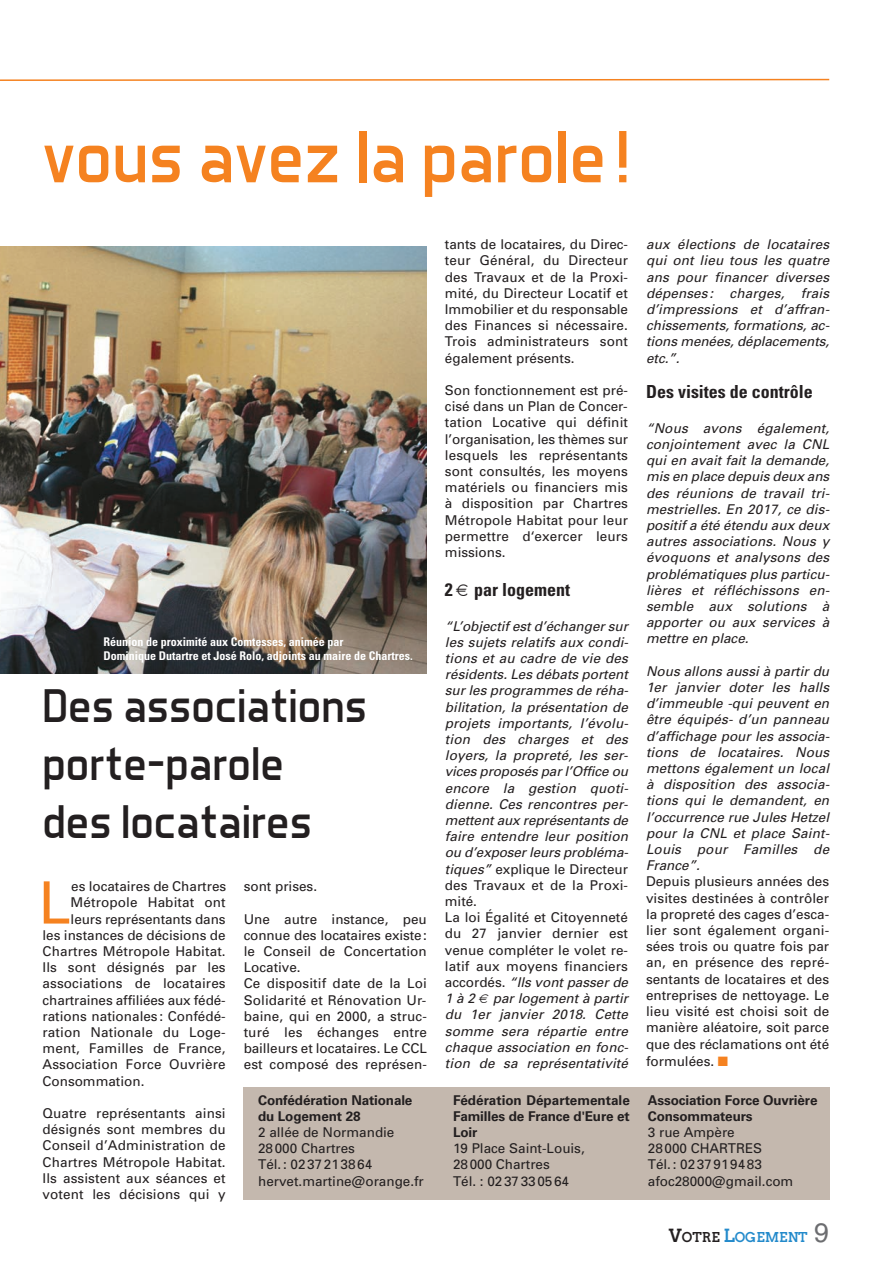
<style>
.page{position:relative;width:893px;height:1263px;background:#fff}
.page>*{position:absolute;margin:0;border:0;box-sizing:border-box;transform-origin:0 0}
.t1{font:75px "Aero Matics";color:#f58220}
.t2{font:58.5px "Univers";color:#f58220}
.t3{font:48px/57.6px "Aero Matics";color:#231f20}
.t4{font:700 condensed 18px "Univers";color:#231f20}
.t5{font:13.5px/16.2px "Univers";color:#231f20;text-align:justify}
.t6{font:italic 13.5px/16.2px "Univers";letter-spacing:.01em;color:#231f20;text-align:justify}
.t7{font:700 13.5px/16.2px "Univers";letter-spacing:-.01em;color:#231f20}
.t8{font:700 13.5px "Twentytwelve Slab";color:#238acb}
.t9{font:700 condensed 12px/14.4px "Univers";color:#fff}
.s1{font-style:normal}
.s2{color:#f58220}
.s3{font-size:18px;color:#231f20}
.s4{color:#231f20}
.s5{font-size:18px}
.s6{font-family:"Helvetica";font-weight:400;font-size:27px;color:#6c6d70}
</style>
<div class="page">
<svg style="left:0;top:78px;width:830px;height:3px"></svg>
<div style="left:243px;top:1087px;width:586px;height:112px;background:#c4b8ae"></div>
<img style="left:0;top:247px;width:427px;height:426px">
<h1 class="t1" style="left:42px;top:131px;width:589px">vous avez la parole !</h1>
<p class="t9" style="left:104px;top:635px;width:311px">Réunion de proximité aux Comtesses, animée par<br>Dominique Dutartre et José Rolo, adjoints au maire de Chartres.</p>
<h3 class="t3" style="left:43px;top:682px;width:326px">Des associations porte-parole<br>des locataires</h3>
<h2 class="t2" style="left:38px;top:881px;width:34px">L</h2>
<p class="t5" style="left:71px;top:879px;width:157px">es locataires de Chartres</p>
<p class="t5" style="left:71px;top:896px;width:157px">Métropole Habitat ont</p>
<p class="t5" style="left:71px;top:912px;width:157px">leurs représentants dans</p>
<p class="t5" style="left:43px;top:928px;width:185px">les instances de décisions de</p>
<p class="t5" style="left:43px;top:944px;width:185px">Chartres Métropole Habitat.</p>
<p class="t5" style="left:43px;top:960px;width:185px">Ils sont désignés par les</p>
<p class="t5" style="left:43px;top:977px;width:185px">associations de locataires</p>
<p class="t5" style="left:43px;top:993px;width:185px">chartraines affiliées aux fédé-</p>
<p class="t5" style="left:43px;top:1009px;width:185px">rations nationales: Confédé-</p>
<p class="t5" style="left:43px;top:1025px;width:185px">ration Nationale du Loge-</p>
<p class="t5" style="left:43px;top:1041px;width:185px">ment, Familles de France,</p>
<p class="t5" style="left:43px;top:1058px;width:185px">Association Force Ouvrière</p>
<p class="t5" style="left:43px;top:1074px;width:103px">Consommation.</p>
<p class="t5" style="left:43px;top:1106px;width:185px">Quatre représentants ainsi désignés sont membres du Conseil d’Administration de Chartres Métropole Habitat.<br>Ils assistent aux séances et votent les décisions qui y</p>
<p class="t5" style="left:244px;top:879px;width:75px">sont prises.</p>
<p class="t5" style="left:244px;top:912px;width:185px;text-align:left">Une autre instance, peu connue des locataires existe: le Conseil de Concertation<br>Locative.<br>Ce dispositif date de la Loi<br>Solidarité et Rénovation Ur&shy;baine, qui en 2000, a struc&shy;turé les échanges entre bailleurs et locataires. Le CCL est composé des représen-</p>
<p class="t7" style="left:258px;top:1093px;width:156px">Confédération Nationale du Logement 28</p>
<p class="t5" style="left:258px;top:1125px;width:167px;text-align:left">2 allée de Normandie<br>28000 Chartres<br>Tél.: 0237213864 hervet.martine@orange.fr</p>
<p class="t5" style="left:445px;top:238px;width:185px">tants de locataires, du Direc&shy;teur Général, du Directeur des Travaux et de la Proxi&shy;mité, du Directeur Locatif et Immobilier et du responsable des Finances si nécessaire.<br>Trois administrateurs sont également présents.</p>
<p class="t5" style="left:445px;top:383px;width:185px">Son fonctionnement est pré&shy;cisé dans un Plan de Concer&shy;tation Locative qui définit l’organisation, les thèmes sur lesquels les représentants sont consultés, les moyens matériels ou financiers mis à disposition par Chartres Métropole Habitat pour leur permettre d‘exercer leurs missions.</p>
<h3 class="t4" style="left:445px;top:583px;width:127px">2 par logement</h3>
<p class="t6" style="left:445px;top:619px;width:187px;text-align:left">“L’objectif estd’échanger sur les sujets relatifs aux condi&shy;tions et au cadre de vie des résidents.Les débats portent sur les programmes de réha&shy;bilitation, la présentation de projets importants, l’évolu&shy;tion des charges et des loyers, la propreté, les ser&shy;vices proposés parl’Office ou encore la gestion quoti&shy;dienne. Ces rencontres per&shy;mettentaux représentants de faire entendre leur position ou d’exposerleurs probléma&shy;tiques” <span class="s1">explique le Directeur des Travaux et de la Proxi&shy;mité.<br>La loi Égalité et Citoyenneté du 27 janvier dernier est venue compléter le volet re&shy;latif aux moyens financiers a c c o r d é s .</span> “Ils vont passer de<br>1 à 2 par logement à partir du 1er janvier 2018. Cette somme sera répartie entre chaque association en fonc&shy;tion de sa représentativité</p>
<p class="t7" style="left:453px;top:1093px;width:178px;text-align:justify">Fédération Départementale Familles de France d'Eure et Loir</p>
<p class="t5" style="left:453px;top:1141px;width:133px;text-align:left">19 Place Saint-Louis,<br>28000 Chartres<br>Tél. : 0237330564</p>
<p class="t6" style="left:646px;top:238px;width:187px">aux élections de locataires qui ont lieu tous les quatre ans pour financer diverses dépenses: charges, frais d’impressions et d’affran&shy;chissements, formations, ac&shy;tions menées,déplacements, etc.”.</p>
<h3 class="t4" style="left:646px;top:385px;width:168px">Des visites de contrôle</h3>
<p class="t6" style="left:646px;top:421px;width:187px">“Nous avons également, conjointement avec la CNL qui en avait fait la demande, mis en place depuis deux ans des réunions de travail tri&shy;mestrielles. En 2017, ce dis&shy;positif a été étendu aux deux autres associations. Nous y évoquons et analysons des problématiques plus particu&shy;lières et réfléchissons en&shy;semble aux solutions à apporter ou aux services à mettre en place.</p>
<p class="t6" style="left:646px;top:664px;width:187px">Nous allons aussi à partir du 1er janvier doter les halls d’immeuble -qui peuvent en être équipés- d’un panneau d’affichage pour les associa&shy;tions de locataires. Nous mettons également un local à disposition des associa&shy;tions qui le demandent, en l’occurrence rue Jules Hetzel pour la CNL et place Saint-Louis pour Familles de France”.</p>
<p class="t5" style="left:646px;top:875px;width:185px">Depuis plusieurs années des visites destinées à contrôler la propreté des cages d’esca&shy;lier sont également organi&shy;sées trois ou quatre fois par an, en présence des repré&shy;sentants de locataires et des entreprises de nettoyage. Le lieu visité est choisi soit de manière aléatoire, soit parce que des réclamations ont été</p>
<p class="t5" style="left:646px;top:1054px;width:84px">formulées. <span class="s2">■</span></p>
<p class="t7" style="left:648px;top:1093px;width:171px">Association Force Ouvrière<br>Consommateurs</p>
<p class="t5" style="left:648px;top:1125px;width:147px;text-align:left">3 rue Ampère<br>28000 CHARTRES<br>Tél.: 0237919483 afoc28000@gmail.com</p>
<p class="t8" style="left:669px;top:1229px;width:162px"><span class="s3">V</span><span class="s4">OTRE</span> <span class="s5">L</span>OGEMENT <span class="s6">9</span></p>
</div>
